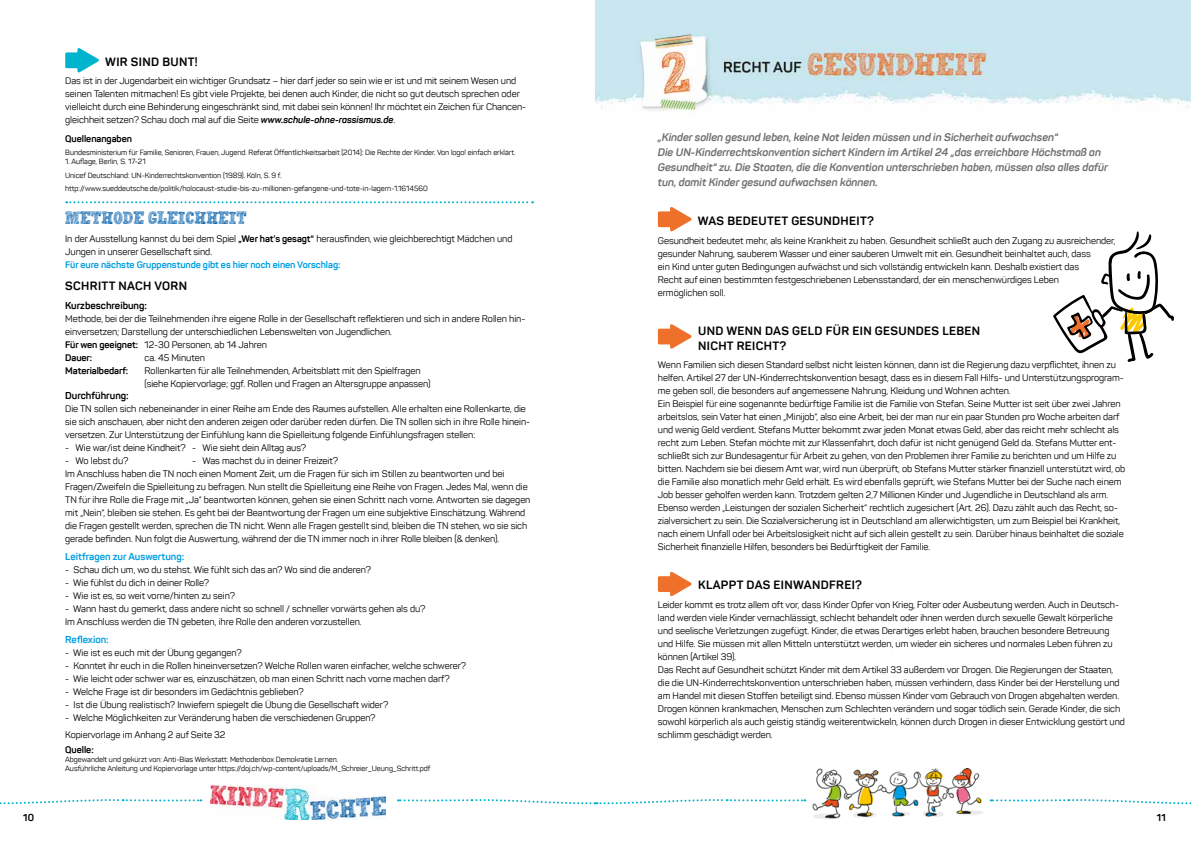
<style>
.page{position:relative;width:1191px;height:842px;background:#fff}
.page>*{position:absolute;margin:0;border:0;box-sizing:border-box;transform-origin:0 0}
.t1{font:18px "Hand Scribble Sketch Rock";color:#005daa}
.t2{font:700 12px/15px "Panton";letter-spacing:.03em;color:#000}
.t3{font:italic 700 11px/15px "Panton";letter-spacing:-.005em;color:#706f6f}
.t4{font:700 10px "Panton";color:#000}
.t5{font:700 10px "Panton";color:#009fe3}
.t6{font:9.5px/13px "Panton";letter-spacing:-.005em;color:#000}
.t7{font:700 9.5px "Panton";letter-spacing:-.005em;color:#009fe3}
.t8{font:700 9.5px "Panton";letter-spacing:-.005em;color:#000}
.t9{font:7.5px/13.5px "Panton";letter-spacing:-.005em;color:#000}
.s1{font-weight:700;font-style:italic}
.s2{font-weight:700}
</style>
<div class="page">
<svg style="left:0;top:799px;width:201px;height:6px"></svg>
<svg style="left:398px;top:799px;width:407px;height:6px"></svg>
<svg style="left:990px;top:799px;width:201px;height:6px"></svg>
<img style="left:210px;top:785px;width:175px;height:34px">
<img style="left:813px;top:769px;width:169px;height:50px">
<svg style="left:66px;top:201px;width:467px;height:2px"></svg>
<svg style="left:657px;top:207px;width:35px;height:25px"></svg>
<svg style="left:657px;top:324px;width:35px;height:25px"></svg>
<svg style="left:657px;top:571px;width:35px;height:26px"></svg>
<svg style="left:1053px;top:231px;width:121px;height:131px"></svg>
<svg style="left:65px;top:48px;width:34px;height:25px"></svg>
<img style="left:595px;top:0;width:595px;height:111px">
<p class="t2" style="left:105px;top:54px;width:94px">WIR SIND BUNT!</p>
<p class="t6" style="left:65px;top:74px;width:462px">Das ist in der Jugendarbeit ein wichtiger Grundsatz – hier darf jeder so sein wie er ist und mit seinem Wesen und seinen Talenten mitmachen! Es gibt viele Projekte, bei denen auch Kinder, die nicht so gut deutsch sprechen oder vielleicht durch eine Behinderung eingeschränkt sind, mit dabei sein können! Ihr möchtet ein Zeichen für Chancen&shy;gleichheit setzen? Schau doch mal auf die Seite <span class="s1">www.schule-ohne-rassismus.de</span>.</p>
<p class="t8" style="left:65px;top:133px;width:68px">Quellenangaben</p>
<p class="t9" style="left:65px;top:146px;width:452px">Bundesministerium für Familie, Senioren, Frauen, Jugend. Referat Öffentlichkeitsarbeit (2014): Die Rechte der Kinder. Von logo! einfach erklärt.</p>
<p class="t9" style="left:65px;top:155px;width:364px">1. Auflage, Berlin, S. 17-21<br>Unicef Deutschland: UN-Kinderrechtskonvention (1989). Köln, S. 9 f. http://www.sueddeutsche.de/politik/holocaust-studie-bis-zu-millionen-gefangene-und-tote-in-lagern-1.1614560</p>
<h1 class="t1" style="left:65px;top:204px;width:183px">METHODE GLEICHHEIT</h1>
<p class="t6" style="left:65px;top:233px;width:449px">In der Ausstellung kannst du bei dem Spiel <span class="s2">„Wer hat’s gesagt“</span> herausfinden, wie gleichberechtigt Mädchen und<br>Jungen in unserer Gesellschaft sind.</p>
<p class="t7" style="left:65px;top:259px;width:277px">Für eure nächste Gruppenstunde gibt es hier noch einen Vorschlag:</p>
<p class="t2" style="left:65px;top:278px;width:123px">SCHRITT NACH VORN</p>
<p class="t4" style="left:65px;top:299px;width:83px">Kurzbeschreibung:</p>
<p class="t6" style="left:65px;top:312px;width:462px">Methode, bei der die Teilnehmenden ihre eigene Rolle in der Gesellschaft reflektieren und sich in andere Rollen hin&shy;einversetzen; Darstellung der unterschiedlichen Lebenswelten von Jugendlichen.<br><span class="s2">Für wen geeignet:</span> 12-30 Personen, ab 14 Jahren<br><span class="s2">Dauer:</span></p>
<p class="t6" style="left:145px;top:351px;width:62px">ca. 45 Minuten</p>
<p class="t8" style="left:65px;top:364px;width:65px">Materialbedarf:</p>
<p class="t6" style="left:145px;top:364px;width:287px">Rollenkarten für alle Teilnehmenden, Arbeitsblatt mit den Spielfragen (siehe Kopiervorlage; ggf. Rollen und Fragen an Altersgruppe anpassen)</p>
<p class="t4" style="left:65px;top:389px;width:65px">Durchführung:</p>
<p class="t6" style="left:65px;top:402px;width:466px">Die TN sollen sich nebeneinander in einer Reihe am Ende des Raumes aufstellen. Alle erhalten eine Rollenkarte, die sie sich anschauen, aber nicht den anderen zeigen oder darüber reden dürfen. Die TN sollen sich in ihre Rolle hinein&shy;versetzen. Zur Unterstützung der Einfühlung kann die Spielleitung folgende Einfühlungsfragen stellen:</p>
<p class="t6" style="left:65px;top:441px;width:242px">- Wie war/ist deine Kindheit? - Wie sieht dein Alltag aus?</p>
<p class="t6" style="left:65px;top:454px;width:65px">- Wo lebst du?</p>
<p class="t6" style="left:65px;top:454px;width:467px;text-indent:127px">- Was machst du in deiner Freizeit?<br>Im Anschluss haben die TN noch einen Moment Zeit, um die Fragen für sich im Stillen zu beantworten und bei Fragen/Zweifeln die Spielleitung zu befragen. Nun stellt die Spielleitung eine Reihe von Fragen. Jedes Mal, wenn die TN für ihre Rolle die Frage mit „Ja“ beantworten können, gehen sie einen Schritt nach vorne. Antworten sie dagegen mit „Nein“, bleiben sie stehen. Es geht bei der Beantwortung der Fragen um eine subjektive Einschätzung. Während die Fragen gestellt werden, sprechen die TN nicht. Wenn alle Fragen gestellt sind, bleiben die TN stehen, wo sie sich gerade befinden. Nun folgt die Auswertung, während der die TN immer noch in ihrer Rolle bleiben (&amp; denken).</p>
<p class="t5" style="left:65px;top:550px;width:121px">Leitfragen zur Auswertung:</p>
<p class="t6" style="left:65px;top:563px;width:307px">- Schau dich um, wo du stehst. Wie fühlt sich das an? Wo sind die anderen?</p>
<p class="t6" style="left:65px;top:576px;width:145px">- Wie fühlst du dich in deiner Rolle?</p>
<p class="t6" style="left:65px;top:589px;width:171px">- Wie ist es, so weit vorne/hinten zu sein?</p>
<p class="t6" style="left:65px;top:602px;width:362px">- Wann hast du gemerkt, dass andere nicht so schnell / schneller vorwärts gehen als du?<br>Im Anschluss werden die TN gebeten, ihre Rolle den anderen vorzustellen.</p>
<p class="t5" style="left:65px;top:633px;width:45px">Reflexion:</p>
<p class="t6" style="left:65px;top:646px;width:178px">- Wie ist es euch mit der Übung gegangen?</p>
<p class="t6" style="left:65px;top:659px;width:402px">- Konntet ihr euch in die Rollen hineinversetzen? Welche Rollen waren einfacher, welche schwerer?</p>
<p class="t6" style="left:65px;top:672px;width:386px">- Wie leicht oder schwer war es, einzuschätzen, ob man einen Schritt nach vorne machen darf?</p>
<p class="t6" style="left:65px;top:685px;width:240px">- Welche Frage ist dir besonders im Gedächtnis geblieben?</p>
<p class="t6" style="left:65px;top:698px;width:325px">- Ist die Übung realistisch? Inwiefern spiegelt die Übung die Gesellschaft wider?</p>
<p class="t6" style="left:65px;top:709px;width:312px;line-height:17px">- Welche Möglichkeiten zur Veränderung haben die verschiedenen Gruppen?<br>Kopiervorlage im Anhang 2 auf Seite 32</p>
<p class="t8" style="left:65px;top:743px;width:30px">Quelle:</p>
<p class="t9" style="left:65px;top:754px;width:367px;line-height:9px">Abgewandelt und gekürzt von: Anti-Bias Werkstatt: Methodenbox Demokratie Lernen.<br>Ausführliche Anleitung und Kopiervorlage unter https://doj.ch/wp-content/uploads/M_Schreier_Ueung_Schritt.pdf</p>
<p class="t3" style="left:658px;top:130px;width:452px">„Kinder sollen gesund leben, keine Not leiden müssen und in Sicherheit aufwachsen“<br>Die UN-Kinderrechtskonvention sichert Kindern im Artikel 24 „das erreichbare Höchstmaß an Gesundheit“ zu. Die Staaten, die die Konvention unterschrieben haben, müssen also alles dafür tun, damit Kinder gesund aufwachsen können.</p>
<p class="t2" style="left:698px;top:214px;width:178px">WAS BEDEUTET GESUNDHEIT?</p>
<p class="t6" style="left:658px;top:234px;width:459px">Gesundheit bedeutet mehr, als keine Krankheit zu haben. Gesundheit schließt auch den Zugang zu ausreichender, gesunder Nahrung, sauberem Wasser und einer sauberen Umwelt mit ein. Gesundheit beinhaltet auch, dass<br>ein Kind unter guten Bedingungen aufwächst und sich vollständig entwickeln kann. Deshalb existiert das<br>Recht auf einen bestimmten festgeschriebenen Lebensstandard, der ein menschenwürdiges Leben<br>ermöglichen soll.</p>
<p class="t2" style="left:698px;top:323px;width:283px">UND WENN DAS GELD FÜR EIN GESUNDES LEBEN<br>NICHT REICHT?</p>
<p class="t6" style="left:658px;top:358px;width:469px">Wenn Familien sich diesen Standard selbst nicht leisten können, dann ist die Regierung dazu verpflichtet, ihnen zu helfen. Artikel 27 der UN-Kinderrechtskonvention besagt, dass es in diesem Fall Hilfs- und Unterstützungsprogram&shy;me geben soll, die besonders auf angemessene Nahrung, Kleidung und Wohnen achten.<br>Ein Beispiel für eine sogenannte bedürftige Familie ist die Familie von Stefan. Seine Mutter ist seit über zwei Jahren arbeitslos, sein Vater hat einen „Minijob“, also eine Arbeit, bei der man nur ein paar Stunden pro Woche arbeiten darf und wenig Geld verdient. Stefans Mutter bekommt zwar jeden Monat etwas Geld, aber das reicht mehr schlecht als recht zum Leben. Stefan möchte mit zur Klassenfahrt, doch dafür ist nicht genügend Geld da. Stefans Mutter ent&shy;schließt sich zur Bundesagentur für Arbeit zu gehen, von den Problemen ihrer Familie zu berichten und um Hilfe zu bitten. Nachdem sie bei diesem Amt war, wird nun überprüft, ob Stefans Mutter stärker finanziell unterstützt wird, ob die Familie also monatlich mehr Geld erhält. Es wird ebenfalls geprüft, wie Stefans Mutter bei der Suche nach einem Job besser geholfen werden kann. Trotzdem gelten 2,7 Millionen Kinder und Jugendliche in Deutschland als arm.<br>Ebenso werden „Leistungen der sozialen Sicherheit“ rechtlich zugesichert (Art. 26). Dazu zählt auch das Recht, so&shy;zialversichert zu sein. Die Sozialversicherung ist in Deutschland am allerwichtigsten, um zum Beispiel bei Krankheit, nach einem Unfall oder bei Arbeitslosigkeit nicht auf sich allein gestellt zu sein. Darüber hinaus beinhaltet die soziale Sicherheit finanzielle Hilfen, besonders bei Bedürftigkeit der Familie.</p>
<p class="t2" style="left:698px;top:577px;width:165px">KLAPPT DAS EINWANDFREI?</p>
<p class="t6" style="left:658px;top:598px;width:468px">Leider kommt es trotz allem oft vor, dass Kinder Opfer von Krieg, Folter oder Ausbeutung werden. Auch in Deutsch&shy;land werden viele Kinder vernachlässigt, schlecht behandelt oder ihnen werden durch sexuelle Gewalt körperliche und seelische Verletzungen zugefügt. Kinder, die etwas Derartiges erlebt haben, brauchen besondere Betreuung und Hilfe. Sie müssen mit allen Mitteln unterstützt werden, um wieder ein sicheres und normales Leben führen zu können (Artikel 39).<br>Das Recht auf Gesundheit schützt Kinder mit dem Artikel 33 außerdem vor Drogen. Die Regierungen der Staaten, die die UN-Kinderrechtskonvention unterschrieben haben, müssen verhindern, dass Kinder bei der Herstellung und am Handel mit diesen Stoffen beteiligt sind. Ebenso müssen Kinder vom Gebrauch von Drogen abgehalten werden.<br>Drogen können krankmachen, Menschen zum Schlechten verändern und sogar tödlich sein. Gerade Kinder, die sich sowohl körperlich als auch geistig ständig weiterentwickeln, können durch Drogen in dieser Entwicklung gestört und schlimm geschädigt werden.</p>
<p class="t4" style="left:23px;top:811px;width:12px">10</p>
<p class="t4" style="left:1157px;top:811px;width:10px">11</p>
</div>
